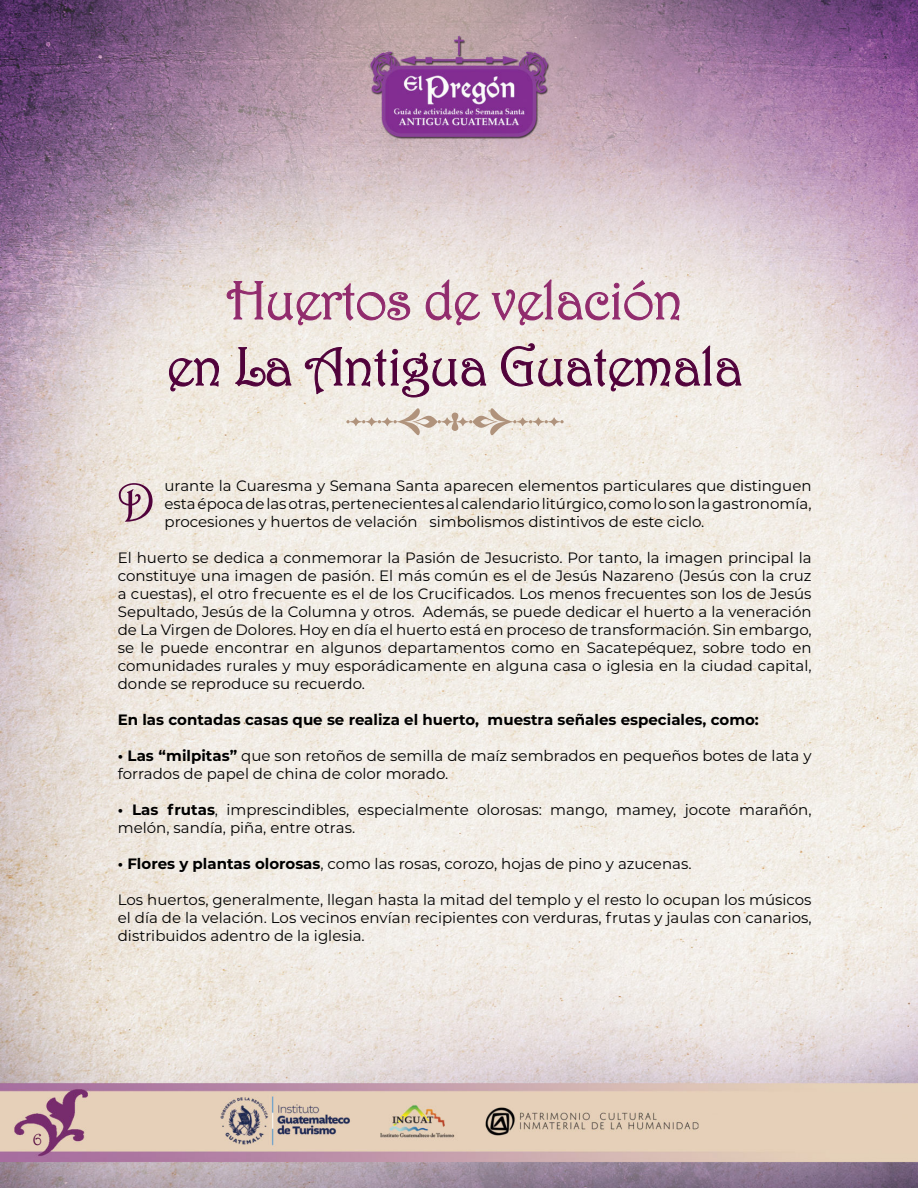
<style>
.page{position:relative;width:918px;height:1188px;background:#fff}
.page>*{position:absolute;margin:0;border:0;box-sizing:border-box;transform-origin:0 0}
.t1{font:55.05px "Harrington";letter-spacing:-.025em;color:#51023b}
.t2{font:55.05px "Harrington";letter-spacing:-.025em;color:#912b6d}
.t3{font:54px "Harrington";color:#51023b}
.t4{font:18px "Harrington";color:#51023b}
.t5{font:15px/18px "Montserrat";color:#000;text-align:justify}
.t6{font:700 15px "Montserrat";color:#000}
.s1{font-weight:700}
</style>
<div class="page">
<img style="left:0;top:0;width:918px;height:1188px">
<svg style="left:226px;top:281px;width:185px;height:45px;background:#e2cfd1"></svg>
<svg style="left:425px;top:260px;width:55px;height:66px;background:#e5d5d5"></svg>
<svg style="left:491px;top:279px;width:189px;height:47px;background:#e3d0d3"></svg>
<svg style="left:169px;top:358px;width:50px;height:34px;background:#d0bbc0"></svg>
<svg style="left:233px;top:347px;width:59px;height:41px;background:#d5c3c4"></svg>
<svg style="left:304px;top:347px;width:183px;height:51px;background:#dbcdcd"></svg>
<svg style="left:501px;top:343px;width:241px;height:49px;background:#dbcccd"></svg>
<svg style="left:346px;top:406px;width:218px;height:32px;background:#e7ded4"></svg>
<p class="t4" style="left:33px;top:1129px;width:11px">6</p>
<h1 class="t2" style="left:227px;top:270px;width:458px">Huertos de velación</h1>
<h1 class="t1" style="left:167px;top:336px;width:578px">en La Antigua Guatemala</h1>
<p class="t5" style="left:165px;top:477px;width:649px">urante la Cuaresma y Semana Santa aparecen elementos particulares que distinguen esta época de las otras, pertenecientes al calendario litúrgico, como lo son la gastronomía, procesiones y huertos de velación simbolismos distintivos de este ciclo.</p>
<p class="t5" style="left:118px;top:549px;width:695px">El huerto se dedica a conmemorar la Pasión de Jesucristo. Por tanto, la imagen principal la constituye una imagen de pasión. El más común es el de Jesús Nazareno (Jesús con la cruz a cuestas), el otro frecuente es el de los Crucificados. Los menos frecuentes son los de Jesús Sepultado, Jesús de la Columna y otros. Además, se puede dedicar el huerto a la veneración de La Virgen de Dolores. Hoy en día el huerto está en proceso de transformación. Sin embargo, se le puede encontrar en algunos departamentos como en Sacatepéquez, sobre todo en comunidades rurales y muy esporádicamente en alguna casa o iglesia en la ciudad capital, donde se reproduce su recuerdo.</p>
<p class="t6" style="left:118px;top:712px;width:643px">En las contadas casas que se realiza el huerto, muestra señales especiales, como:</p>
<p class="t5" style="left:118px;top:747px;width:695px"><span class="s1">• Las “milpitas”</span> que son retoños de semilla de maíz sembrados en pequeños botes de lata y forrados de papel de china de color morado.</p>
<p class="t5" style="left:118px;top:801px;width:695px"><span class="s1">• Las frutas</span>, imprescindibles, especialmente olorosas: mango, mamey, jocote marañón, melón, sandía, piña, entre otras.</p>
<p class="t5" style="left:118px;top:855px;width:575px"><span class="s1">• Flores y plantas olorosas</span>, como las rosas, corozo, hojas de pino y azucenas.</p>
<p class="t5" style="left:118px;top:891px;width:695px">Los huertos, generalmente, llegan hasta la mitad del templo y el resto lo ocupan los músicos el día de la velación. Los vecinos envían recipientes con verduras, frutas y jaulas con canarios, distribuidos adentro de la iglesia.</p>
<h2 class="t3" style="left:118px;top:473px;width:39px">D</h2>
</div>
